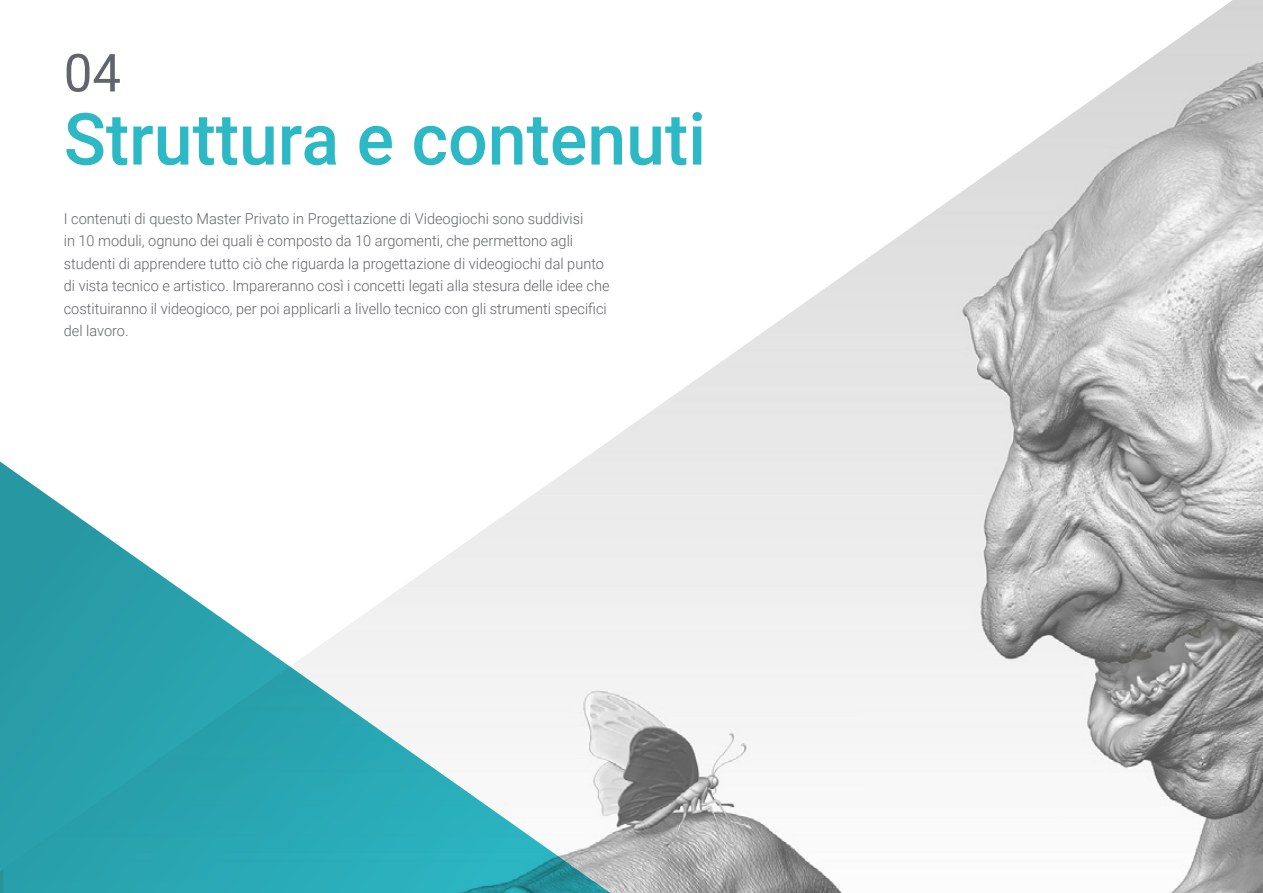
<style>
.page{position:relative;width:1263px;height:893px;background:#fff}
.page>*{position:absolute;margin:0;border:0;box-sizing:border-box;transform-origin:0 0}
.t1{font:500 72px "Roboto";color:#2db8c5}
.t2{font:52.5px "Roboto";color:#61646a}
.t3{font:300 15px/22.5px "Roboto";color:#61646a}
</style>
<div class="page">
<img style="left:602px;top:0;width:661px;height:893px">
<svg style="left:0;top:446px;width:640px;height:447px"></svg>
<h2 class="t2" style="left:64px;top:36px;width:59px">04</h2>
<h1 class="t1" style="left:64px;top:89px;width:644px">Struttura e contenuti</h1>
<p class="t3" style="left:64px;top:207px;width:547px">I contenuti di questo Master Privato in Progettazione di Videogiochi sono suddivisi<br>in 10 moduli, ognuno dei quali è composto da 10 argomenti, che permettono agli studenti di apprendere tutto ciò che riguarda la progettazione di videogiochi dal punto di vista tecnico e artistico. Impareranno così i concetti legati alla stesura delle idee che costituiranno il videogioco, per poi applicarli a livello tecnico con gli strumenti specifici del lavoro.</p>
</div>
